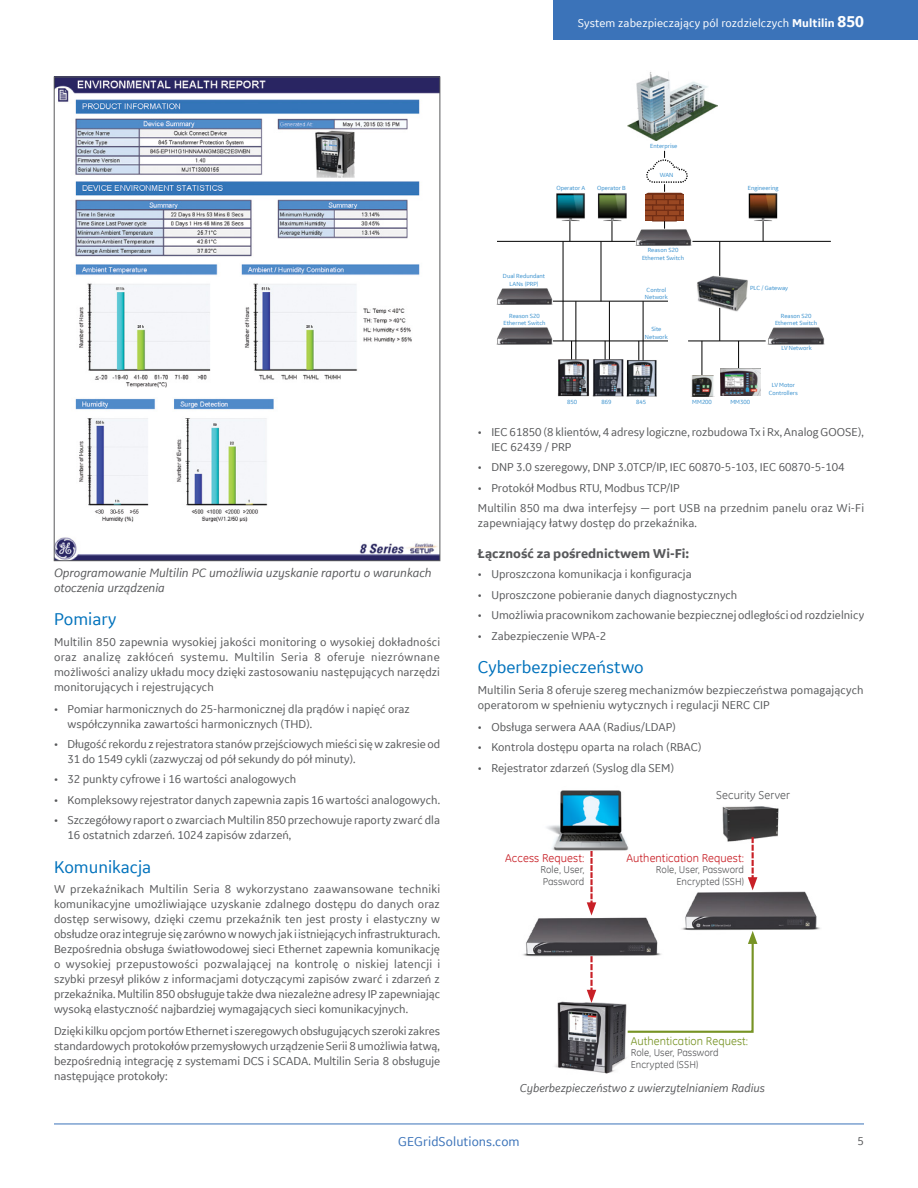
<style>
.page{position:relative;width:918px;height:1188px;background:#fff}
.page>*{position:absolute;margin:0;border:0;box-sizing:border-box;transform-origin:0 0}
.t1{font:18px "GE Inspira Sans";color:#0072bc}
.t2{font:700 13.5px "GE Inspira Sans";color:#58595b}
.t3{font:13.5px "GE Inspira Sans";letter-spacing:.005em;color:#3b73b9}
.t4{font:italic 12.75px/15px "GE Inspira Sans";color:#58595b}
.t5{font:12px/15px "GE Inspira Sans";color:#58595b}
.t6{font:12px "GE Inspira Sans";letter-spacing:.005em;color:#fff}
.t7{font:italic 12px "GE Inspira Sans";color:#58595b}
.t8{font:11.55px "GE Inspira";letter-spacing:.005em;color:#c82027}
.t9{font:11.55px "GE Inspira";letter-spacing:.005em;color:#779324}
.t10{font:11.55px "GE Inspira";letter-spacing:.005em;color:#58595b}
.t11{font:10.05px/11.6px "GE Inspira";letter-spacing:.005em;color:#58595b}
.t12{font:6.45px/7.6px "GE Inspira Sans";color:#368fcd;text-align:center}
.s1{font-weight:700}
.s2{font-weight:700;font-size:16.5px}
</style>
<div class="page">
<div style="left:553px;top:0;width:365px;height:40px;background:#3b73b9"></div>
<hr style="left:54px;top:1124px;width:810px;height:1px;background:#3b73b9">
<img style="left:56px;top:79px;width:382px;height:480px">
<img style="left:523px;top:790px;width:297px;height:284px">
<svg style="left:587px;top:851px;width:9px;height:64px"></svg>
<svg style="left:748px;top:837px;width:9px;height:53px"></svg>
<svg style="left:587px;top:956px;width:9px;height:47px"></svg>
<svg style="left:626px;top:931px;width:131px;height:103px"></svg>
<img style="left:556px;top:193px;width:29px;height:30px">
<img style="left:597px;top:193px;width:30px;height:30px">
<img style="left:748px;top:193px;width:30px;height:30px">
<img style="left:630px;top:229px;width:68px;height:17px">
<img style="left:496px;top:327px;width:62px;height:18px">
<img style="left:762px;top:327px;width:63px;height:18px">
<img style="left:496px;top:288px;width:62px;height:17px">
<svg style="left:612px;top:221px;width:1px;height:20px"></svg>
<svg style="left:570px;top:221px;width:1px;height:20px"></svg>
<svg style="left:571px;top:342px;width:1px;height:13px"></svg>
<hr style="left:576px;top:301px;width:1px;height:60px;background:#000">
<svg style="left:605px;top:342px;width:1px;height:12px"></svg>
<hr style="left:609px;top:301px;width:1px;height:60px;background:#000">
<svg style="left:639px;top:342px;width:1px;height:12px"></svg>
<hr style="left:738px;top:341px;width:1px;height:31px;background:#000">
<hr style="left:702px;top:341px;width:1px;height:37px;background:#000">
<hr style="left:719px;top:304px;width:1px;height:37px;background:#000">
<hr style="left:719px;top:241px;width:1px;height:38px;background:#000">
<hr style="left:643px;top:301px;width:1px;height:60px;background:#000">
<hr style="left:563px;top:241px;width:1px;height:100px;background:#000">
<hr style="left:601px;top:241px;width:1px;height:60px;background:#000">
<svg style="left:763px;top:221px;width:1px;height:20px"></svg>
<svg style="left:645px;top:151px;width:43px;height:78px"></svg>
<hr style="left:497px;top:241px;width:138px;height:1px;background:#000">
<hr style="left:553px;top:301px;width:115px;height:1px;background:#000">
<hr style="left:553px;top:341px;width:115px;height:1px;background:#000">
<hr style="left:688px;top:341px;width:78px;height:1px;background:#000">
<hr style="left:692px;top:241px;width:139px;height:1px;background:#000">
<img style="left:558px;top:355px;width:23px;height:42px">
<img style="left:581px;top:354px;width:34px;height:43px">
<img style="left:615px;top:354px;width:42px;height:43px">
<img style="left:691px;top:375px;width:23px;height:21px">
<img style="left:720px;top:369px;width:40px;height:26px">
<img style="left:628px;top:72px;width:90px;height:68px">
<img style="left:697px;top:275px;width:51px;height:38px">
<p class="t6" style="left:578px;top:15px;width:288px">System zabezpieczający pól rozdzielczych <span class="s1">Multilin</span> <span class="s2">850</span></p>
<p class="t4" style="left:54px;top:565px;width:379px">Oprogramowanie Multilin PC umożliwia uzyskanie raportu o warunkach otoczenia urządzenia</p>
<h1 class="t1" style="left:54px;top:608px;width:64px">Pomiary</h1>
<p class="t5" style="left:54px;top:634px;width:388px;text-align:justify">Multilin 850 zapewnia wysokiej jakości monitoring o wysokiej dokładności oraz analizę zakłóceń systemu. Multilin Seria 8 oferuje niezrównane możliwości analizy układu mocy dzięki zastosowaniu następujących narzędzi monitorujących i rejestrujących</p>
<p class="t5" style="left:68px;top:701px;width:344px;text-indent:-14px">• Pomiar harmonicznych do 25-harmonicznej dla prądów i napięć oraz współczynnika zawartości harmonicznych (THD).</p>
<p class="t5" style="left:68px;top:736px;width:374px;text-indent:-14px">• Długość rekordu z rejestratora stanów przejściowych mieści się w zakresie od<br>31 do 1549 cykli (zazwyczaj od pół sekundy do pół minuty).</p>
<p class="t5" style="left:54px;top:772px;width:244px">• 32 punkty cyfrowe i 16 wartości analogowych</p>
<p class="t5" style="left:54px;top:792px;width:388px">• Kompleksowy rejestrator danych zapewnia zapis 16 wartości analogowych.</p>
<p class="t5" style="left:68px;top:812px;width:374px;text-indent:-14px">• Szczegółowy raport o zwarciach Multilin 850 przechowuje raporty zwarć dla<br>16 ostatnich zdarzeń. 1024 zapisów zdarzeń,</p>
<h1 class="t1" style="left:54px;top:856px;width:99px">Komunikacja</h1>
<p class="t5" style="left:54px;top:882px;width:388px;text-align:justify">W przekaźnikach Multilin Seria 8 wykorzystano zaawansowane techniki komunikacyjne umożliwiające uzyskanie zdalnego dostępu do danych oraz dostęp serwisowy, dzięki czemu przekaźnik ten jest prosty i elastyczny w obsłudze oraz integruje się zarówno w nowych jak i istniejących infrastrukturach.<br>Bezpośrednia obsługa światłowodowej sieci Ethernet zapewnia komunikację o wysokiej przepustowości pozwalającej na kontrolę o niskiej latencji i szybki przesył plików z informacjami dotyczącymi zapisów zwarć i zdarzeń z przekaźnika. Multilin 850 obsługuje także dwa niezależne adresy IP zapewniając wysoką elastyczność najbardziej wymagających sieci komunikacyjnych.</p>
<p class="t5" style="left:54px;top:1024px;width:388px;text-align:justify">Dzięki kilku opcjom portów Ethernet i szeregowych obsługujących szeroki zakres standardowych protokołów przemysłowych urządzenie Serii 8 umożliwia łatwą, bezpośrednią integrację z systemami DCS i SCADA. Multilin Seria 8 obsługuje następujące protokoły:</p>
<p class="t12" style="left:556px;top:184px;width:30px">Operator A</p>
<p class="t12" style="left:597px;top:184px;width:30px">Operator B</p>
<p class="t12" style="left:650px;top:142px;width:29px">Enterprise</p>
<p class="t12" style="left:660px;top:171px;width:15px">WAN</p>
<p class="t12" style="left:748px;top:184px;width:32px">Engineering</p>
<p class="t12" style="left:503px;top:272px;width:44px">Dual Redundant<br>LANs (PRP)</p>
<p class="t12" style="left:503px;top:312px;width:44px">Reason S20<br>Ethernet Switch</p>
<p class="t12" style="left:642px;top:246px;width:44px">Reason S20<br>Ethernet Switch</p>
<p class="t12" style="left:645px;top:286px;width:24px;text-align:left">Control<br>Network</p>
<p class="t12" style="left:750px;top:284px;width:39px">PLC / Gateway</p>
<p class="t12" style="left:645px;top:325px;width:24px">Site<br>Network</p>
<p class="t12" style="left:567px;top:397px;width:11px">850</p>
<p class="t12" style="left:602px;top:397px;width:11px">869</p>
<p class="t12" style="left:636px;top:397px;width:11px">845</p>
<p class="t12" style="left:692px;top:397px;width:21px">MM200</p>
<p class="t12" style="left:730px;top:397px;width:21px">MM300</p>
<p class="t12" style="left:775px;top:312px;width:44px">Reason S20<br>Ethernet Switch</p>
<p class="t12" style="left:781px;top:344px;width:32px">LV Network</p>
<p class="t12" style="left:769px;top:381px;width:31px">LV Motor<br>Controllers</p>
<p class="t5" style="left:491px;top:424px;width:374px;text-indent:-14px">• IEC 61850 (8 klientów, 4 adresy logiczne, rozbudowa Tx i Rx, Analog GOOSE),<br>IEC 62439 / PRP</p>
<p class="t5" style="left:478px;top:459px;width:368px">• DNP 3.0 szeregowy, DNP 3.0TCP/IP, IEC 60870-5-103, IEC 60870-5-104</p>
<p class="t5" style="left:478px;top:477px;width:388px;line-height:20.4px">• Protokół Modbus RTU, Modbus TCP/IP<br>Multilin 850 ma dwa interfejsy — port USB na przednim panelu oraz Wi-Fi</p>
<p class="t5" style="left:478px;top:515px;width:220px">zapewniający łatwy dostęp do przekaźnika.</p>
<p class="t2" style="left:478px;top:545px;width:213px">Łączność za pośrednictwem Wi-Fi:</p>
<p class="t5" style="left:478px;top:567px;width:215px">• Uproszczona komunikacja i konfiguracja</p>
<p class="t5" style="left:478px;top:587px;width:261px">• Uproszczone pobieranie danych diagnostycznych</p>
<p class="t5" style="left:478px;top:607px;width:388px">• Umożliwia pracownikom zachowanie bezpiecznej odległości od rozdzielnicy</p>
<p class="t5" style="left:478px;top:628px;width:130px">• Zabezpieczenie WPA-2</p>
<h1 class="t1" style="left:478px;top:656px;width:167px">Cyberbezpieczeństwo</h1>
<p class="t5" style="left:478px;top:682px;width:387px">Multilin Seria 8 oferuje szereg mechanizmów bezpieczeństwa pomagających operatorom w spełnieniu wytycznych i regulacji NERC CIP</p>
<p class="t5" style="left:478px;top:719px;width:200px">• Obsługa serwera AAA (Radius/LDAP)</p>
<p class="t5" style="left:478px;top:739px;width:225px">• Kontrola dostępu oparta na rolach (RBAC)</p>
<p class="t5" style="left:478px;top:760px;width:198px">• Rejestrator zdarzeń (Syslog dla SEM)</p>
<p class="t8" style="left:505px;top:850px;width:81px">Access Request:</p>
<p class="t11" style="left:540px;top:864px;width:45px">Role, User,<br>Password</p>
<p class="t10" style="left:716px;top:788px;width:75px">Security Server</p>
<p class="t8" style="left:627px;top:850px;width:119px">Authentication Request:</p>
<p class="t11" style="left:656px;top:864px;width:90px;text-align:right">Role, User, Password<br>Encrypted (SSH)</p>
<p class="t9" style="left:631px;top:1033px;width:119px">Authentication Request:</p>
<p class="t11" style="left:631px;top:1047px;width:90px">Role, User, Password<br>Encrypted (SSH)</p>
<p class="t7" style="left:520px;top:1080px;width:247px">Cyberbezpieczeństwo z uwierzytelnianiem Radius</p>
<p class="t3" style="left:398px;top:1133px;width:123px">GEGridSolutions.com</p>
<p class="t5" style="left:858px;top:1133px;width:8px">5</p>
</div>
